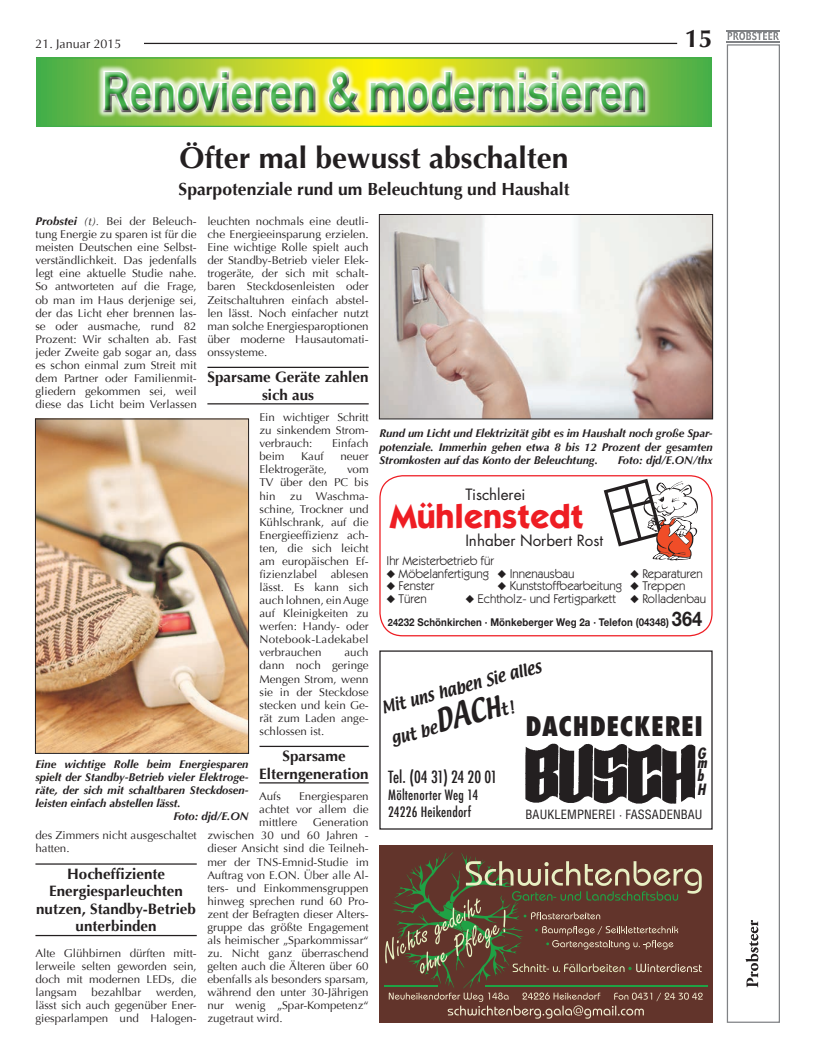
<style>
.page{position:relative;width:819px;height:1053px;background:#fff}
.page>*{position:absolute;margin:0;border:0;box-sizing:border-box;transform-origin:0 0}
.t1{font:53.38px "DIN Mittelschrift";color:#40ae49;scale:.85 1}
.t2{font:700 34.12px "Itc Kabel";color:#ee1d23}
.t3{font:700 30px "Optima";color:#231f20}
.t4{font:800 condensed 26.25px "Futura";letter-spacing:.015em;color:#231f20}
.t5{font:700 25px "Optima";color:#231f20}
.t6{font:700 17.5px "Optima";color:#231f20}
.t7{font:500 condensed 16.38px "Futura";letter-spacing:-.03em;color:#231f20}
.t8{font:15.12px "Textile";color:#231f20;scale:.9 1}
.t9{font:15.12px "Futura";color:#231f20}
.t10{font:italic 700 condensed 15.12px/13.9px "Futura";color:#231f20}
.t11{font:700 15px/17.5px "Optima";color:#231f20;text-align:center}
.t12{font:500 condensed 13.88px/16.6px "Futura";letter-spacing:.015em;color:#231f20}
.t13{font:12.62px "Itc Kabel";color:#231f20}
.t14{font:condensed 12.5px "Helvetica";letter-spacing:.01em;color:#231f20}
.t15{font:12.5px "Optima";color:#231f20}
.t16{font:11.25px/13px "Optima";color:#231f20;text-align:justify}
.t17{font:italic 700 11.25px/13px "Optima";color:#231f20;text-align:justify}
.t18{font:700 10.75px "Helvetica Neue";letter-spacing:.01em;color:#231f20;scale:.9 1}
.s1{font-weight:700;font-style:italic}
.s2{font-style:italic}
.s3{font-size:10.12px}
.s4{font-size:20.25px}
.s5{font-size:27.75px}
.s6{font-size:30.38px}
.s7{font-size:25.25px}
</style>
<div class="page">
<hr style="left:110px;top:43px;width:567px;height:1px;background:#231f20">
<div style="left:35px;top:36px;width:109px;height:15px;background:#fff"></div>
<div style="left:726px;top:44px;width:54px;height:978px;border:1px solid #808285"></div>
<svg style="left:745px;top:920px;width:13px;height:67px"></svg>
<svg style="left:727px;top:32px;width:52px;height:8px"></svg>
<hr style="left:726px;top:30px;width:54px;height:1px;background:#808285">
<hr style="left:726px;top:41px;width:54px;height:1px;background:#808285">
<svg style="left:38px;top:59px;width:672px;height:66px;background:#7fbf3b"></svg>
<div style="left:36px;top:57px;width:676px;height:70px;border:1px solid #40ae49"></div>
<div style="left:96px;top:63px;width:553px;height:54px;background:#fff;opacity:.75"></div>
<div style="left:97px;top:66px;width:555px;height:54px;background:#231f20;opacity:.75"></div>
<img style="left:525px;top:743px;width:171px;height:61px">
<svg style="left:603px;top:479px;width:95px;height:81px"></svg>
<div style="left:379px;top:475px;width:333px;height:161px;border:1px solid #ee1d23;border-radius:23px"></div>
<div style="left:379px;top:845px;width:333px;height:177px;background:#62342b"></div>
<hr style="left:485px;top:985px;width:222px;height:1px;background:#1fa245">
<hr style="left:384px;top:985px;width:53px;height:1px;background:#1fa245">
<svg style="left:385px;top:852px;width:317px;height:166px"></svg>
<img style="left:381px;top:216px;width:330px;height:201px">
<div style="left:379px;top:214px;width:334px;height:205px;border:1px solid #231f20"></div>
<hr style="left:35px;top:863px;width:162px;height:1px;background:#231f20">
<hr style="left:35px;top:934px;width:162px;height:2px;background:#231f20">
<hr style="left:207px;top:367px;width:162px;height:1px;background:#231f20">
<hr style="left:207px;top:403px;width:162px;height:1px;background:#231f20">
<hr style="left:259px;top:745px;width:110px;height:2px;background:#231f20">
<hr style="left:259px;top:782px;width:110px;height:1px;background:#231f20">
<img style="left:37px;top:420px;width:210px;height:331px">
<div style="left:35px;top:418px;width:214px;height:335px;border:1px solid #231f20"></div>
<p class="t15" style="left:35px;top:36px;width:88px">21. Januar 2015</p>
<h3 class="t5" style="left:684px;top:24px;width:29px">15</h3>
<h1 class="t1" style="left:102px;top:60px;width:642px">Renovieren &amp; modernisieren</h1>
<p class="t3" style="left:179px;top:140px;width:390px">Öfter mal bewusst abschalten</p>
<p class="t6" style="left:178px;top:179px;width:392px">Sparpotenziale rund um Beleuchtung und Haushalt</p>
<p class="t16" style="left:207px;top:215px;width:163px">leuchten nochmals eine deutli&shy;che Energieeinsparung erzielen.<br>Eine wichtige Rolle spielt auch der Standby-Betrieb vieler Elek&shy;trogeräte, der sich mit schalt&shy;baren Steckdosenleisten oder Zeitschaltuhren einfach abstel&shy;len lässt. Noch einfacher nutzt man solche Energiesparoptionen über moderne Hausautomati&shy;onssysteme.</p>
<p class="t11" style="left:208px;top:368px;width:162px">Sparsame Geräte zahlen sich aus</p>
<p class="t16" style="left:259px;top:411px;width:111px">Ein wichtiger Schritt zu sinkendem Strom&shy;verbrauch:</p>
<p class="t16" style="left:35px;top:215px;width:163px"><span class="s1">Probstei</span> <span class="s2">(t).</span> Bei der Beleuch&shy;tung Energie zu sparen ist für die meisten Deutschen eine Selbst&shy;verständlichkeit. Das jedenfalls legt eine aktuelle Studie nahe.<br>So antworteten auf die Frage, ob man im Haus derjenige sei, der das Licht eher brennen las&shy;se oder ausmache, rund 82<br>Prozent: Wir schalten ab. Fast jeder Zweite gab sogar an, dass es schon einmal zum Streit mit dem Partner oder Familienmit&shy;gliedern gekommen sei, weil diese das Licht beim Verlassen</p>
<p class="t17" style="left:379px;top:427px;width:335px">Rund um Licht und Elektrizität gibt es im Haushalt noch große Spar&shy;potenziale. Immerhin gehen etwa 8 bis 12 Prozent der gesamten Stromkosten auf das Konto der Beleuchtung.</p>
<p class="t16" style="left:332px;top:437px;width:38px">Einfach</p>
<p class="t16" style="left:259px;top:450px;width:27px">beim</p>
<p class="t16" style="left:301px;top:450px;width:24px">Kauf</p>
<p class="t16" style="left:340px;top:450px;width:30px">neuer</p>
<p class="t16" style="left:259px;top:463px;width:69px">Elektrogeräte,</p>
<p class="t17" style="left:617px;top:453px;width:96px">Foto: djd/E.ON/thx</p>
<p class="t16" style="left:259px;top:463px;width:111px;text-indent:87px">vom TV über den PC bis hin</p>
<p class="t9" style="left:465px;top:484px;width:62px">Tischlerei</p>
<p class="t2" style="left:390px;top:496px;width:195px">Mühlenstedt</p>
<p class="t9" style="left:465px;top:530px;width:139px">Inhaber Norbert Rost</p>
<p class="t16" style="left:259px;top:489px;width:111px;text-indent:30px">zu Waschma&shy;schine, Trockner und Kühlschrank, auf die Energieeffizienz ach&shy;ten, die sich leicht am europäischen Ef&shy;fizienzlabel ablesen lässt. Es kann sich auch lohnen, ein Auge auf Kleinigkeiten zu werfen: Handy- oder Notebook-Ladekabel verbrauchen</p>
<p class="t13" style="left:386px;top:553px;width:109px">Ihr Meisterbetrieb für</p>
<p class="t13" style="left:386px;top:566px;width:189px">◆ Möbelanfertigung ◆ Innenausbau</p>
<p class="t13" style="left:630px;top:566px;width:74px">◆ Reparaturen</p>
<p class="t13" style="left:386px;top:578px;width:49px">◆ Fenster</p>
<p class="t13" style="left:497px;top:578px;width:189px">◆ Kunststoffbearbeitung ◆ Treppen</p>
<p class="t13" style="left:386px;top:591px;width:42px">◆ Türen</p>
<p class="t13" style="left:465px;top:591px;width:242px">◆ Echtholz- und Fertigparkett ◆ Rolladenbau</p>
<p class="t18" style="left:388px;top:615px;width:351px"><span class="s3">24</span>232 Schönkirchen · Mönkeberger Weg 2a · Telefon (04348) <span class="s4">364</span></p>
<p class="t16" style="left:259px;top:646px;width:111px;text-indent:85px">auch dann noch geringe Mengen Strom, wenn sie in der Steckdose stecken und kein Ge&shy;rät zum Laden ange&shy;schlossen ist.</p>
<p class="t11" style="left:259px;top:747px;width:111px">Sparsame<br>Elterngeneration</p>
<p class="t16" style="left:259px;top:790px;width:23px">Aufs</p>
<p class="t8" style="left:379px;top:698px;width:184px;rotate:-15deg">Mit uns haben Sie alles</p>
<p class="t8" style="left:389px;top:729px;width:141px;rotate:-15deg">gut be<span class="s5">D</span><span class="s6">A</span><span class="s5">C</span><span class="s7">H</span>t!</p>
<p class="t4" style="left:525px;top:709px;width:179px">DACHDECKEREI</p>
<p class="t10" style="left:697px;top:746px;width:10px">G</p>
<p class="t10" style="left:697px;top:754px;width:11px">m b<br>H</p>
<p class="t17" style="left:35px;top:757px;width:214px">Eine wichtige Rolle beim Energiesparen</p>
<p class="t17" style="left:35px;top:770px;width:214px">spielt der Standby-Betrieb vieler Elektroge-</p>
<p class="t17" style="left:35px;top:783px;width:214px">räte, der sich mit schaltbaren Steckdosen-</p>
<p class="t17" style="left:35px;top:797px;width:147px">leisten einfach abstellen lässt.</p>
<p class="t17" style="left:173px;top:810px;width:77px">Foto: djd/E.ON</p>
<p class="t7" style="left:388px;top:766px;width:110px">Tel. (04 31) 24 20 01</p>
<p class="t12" style="left:388px;top:786px;width:91px">Möltenorter Weg 14<br>24226 Heikendorf</p>
<p class="t16" style="left:259px;top:790px;width:111px;text-indent:40px">Energiesparen achtet vor allem die mittlere</p>
<p class="t14" style="left:525px;top:806px;width:178px">BAUKLEMPNEREI · FASSADENBAU</p>
<p class="t16" style="left:207px;top:816px;width:163px;text-indent:105px">Generation zwischen 30 und 60 Jahren - dieser Ansicht sind die Teilneh&shy;mer der TNS-Emnid-Studie im Auftrag von E.ON. Über alle Al&shy;ters- und Einkommensgruppen hinweg sprechen rund 60 Pro&shy;zent der Befragten dieser Alters&shy;gruppe das größte Engagement als heimischer „Sparkommissar“ zu. Nicht ganz überraschend gelten auch die Älteren über 60 ebenfalls als besonders sparsam, während den unter 30-Jährigen nur wenig „Spar-Kompetenz“ zugetraut wird.</p>
<p class="t16" style="left:35px;top:829px;width:163px">des Zimmers nicht ausgeschaltet hatten.</p>
<p class="t11" style="left:36px;top:865px;width:161px">Hocheffiziente<br>Energiesparleuchten nutzen, Standby-Betrieb unterbinden</p>
<p class="t16" style="left:35px;top:946px;width:163px">Alte Glühbirnen dürften mitt&shy;lerweile selten geworden sein, doch mit modernen LEDs, die langsam</p>
<p class="t16" style="left:35px;top:985px;width:163px;text-indent:121px">werden, lässt sich auch gegenüber Ener&shy;giesparlampen und Halogen-</p>
<p class="t16" style="left:92px;top:985px;width:51px">bezahlbar</p>
</div>
